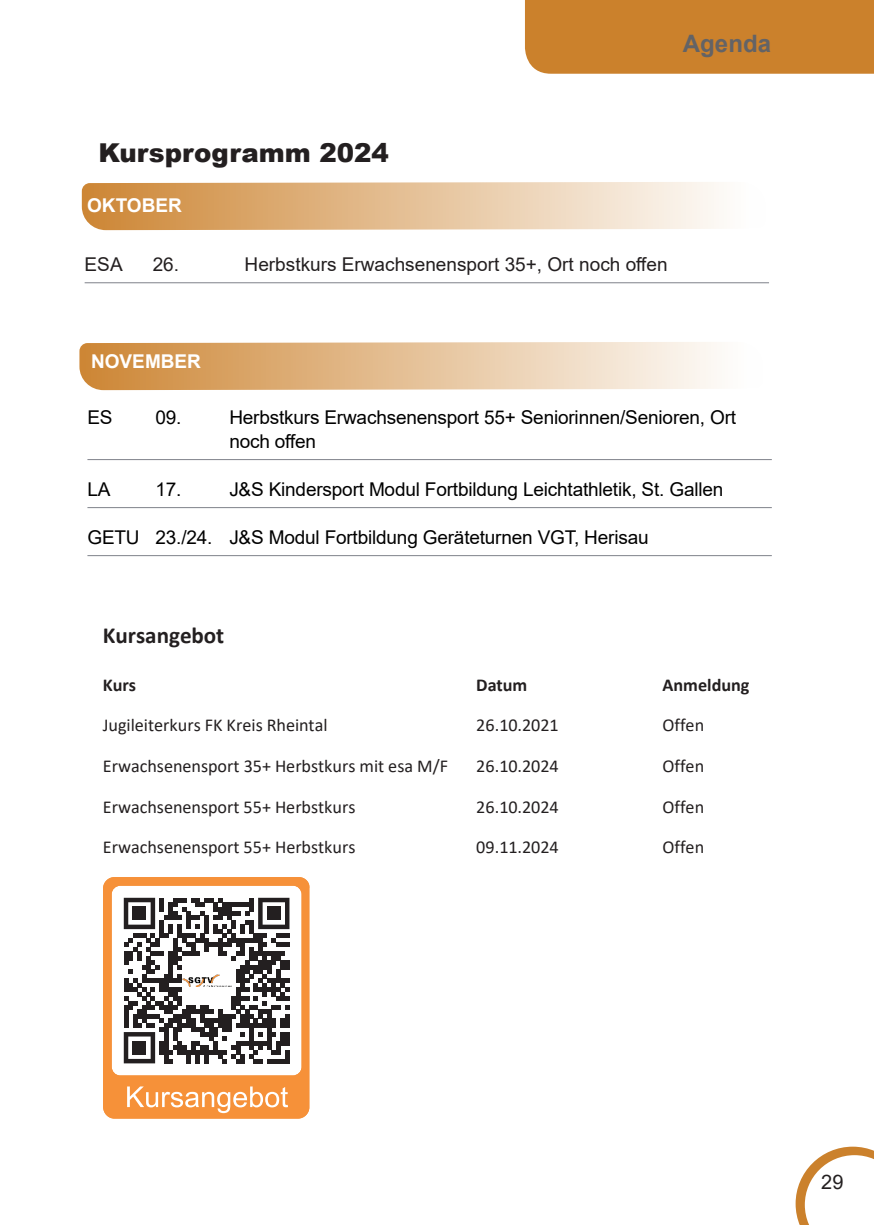
<style>
.page{position:relative;width:874px;height:1225px;background:#fff}
.page>*{position:absolute;margin:0;border:0;box-sizing:border-box;transform-origin:0 0}
.t1{font:900 26px "Arial";color:#231f20}
.t2{font:700 24px "Arial";color:#636366}
.t3{font:700 23px "Calibri";color:#231f20}
.t4{font:20px "Arial";color:#231f20}
.t5{font:19px/24px "Arial";letter-spacing:-.01em;color:#000}
.t6{font:19px "Arial";color:#231f20}
.t7{font:700 19px "Arial";color:#fff}
.t8{font:700 19px "Arial";letter-spacing:.035em;color:#fff}
.t9{font:18.2px "Calibri";color:#231f20}
.t10{font:700 18.2px "Calibri";color:#231f20}
</style>
<div class="page">
<svg style="left:795px;top:1146px;width:78px;height:79px"></svg>
<div style="left:525px;top:0;width:348px;height:74px;background:#cb812c"></div>
<svg style="left:82px;top:182px;width:637px;height:48px;background:#e4c096"></svg>
<hr style="left:85px;top:282px;width:683px;height:1px;background:#7f828a">
<svg style="left:103px;top:877px;width:207px;height:241px"></svg>
<svg style="left:127px;top:1086px;width:161px;height:27px"></svg>
<img style="left:182px;top:974px;width:49px;height:12px">
<svg style="left:79px;top:342px;width:638px;height:48px;background:#e4c097"></svg>
<hr style="left:87px;top:459px;width:684px;height:1px;background:#7f828a">
<hr style="left:87px;top:507px;width:684px;height:1px;background:#7f828a">
<hr style="left:87px;top:555px;width:684px;height:1px;background:#7f828a">
<h2 class="t2" style="left:682px;top:26px;width:90px">Agenda</h2>
<h1 class="t1" style="left:98px;top:134px;width:292px">Kursprogramm 2024</h1>
<p class="t7" style="left:87px;top:192px;width:96px">OKTOBER</p>
<p class="t8" style="left:92px;top:192px;width:125px">SEPTEMBER</p>
<p class="t7" style="left:102px;top:194px;width:107px">EPTEMBER</p>
<p class="t6" style="left:85px;top:251px;width:40px">ESA</p>
<p class="t6" style="left:153px;top:251px;width:28px">26.</p>
<p class="t6" style="left:244px;top:251px;width:424px">Herbstkurs Erwachsenensport 35+, Ort noch offen</p>
<p class="t7" style="left:91px;top:348px;width:111px">NOVEMBER</p>
<p class="t5" style="left:87px;top:405px;width:27px">ES</p>
<p class="t5" style="left:155px;top:405px;width:28px">09.</p>
<p class="t5" style="left:229px;top:405px;width:508px">Herbstkurs Erwachsenensport 55+ Seniorinnen/Senioren, Ort noch offen</p>
<p class="t5" style="left:87px;top:477px;width:25px">LA</p>
<p class="t5" style="left:155px;top:477px;width:28px">17.</p>
<p class="t5" style="left:229px;top:477px;width:495px">J&amp;S Kindersport Modul Fortbildung Leichtathletik, St. Gallen</p>
<p class="t5" style="left:87px;top:525px;width:562px">GETU 23./24. J&amp;S Modul Fortbildung Geräteturnen VGT, Herisau</p>
<p class="t3" style="left:103px;top:619px;width:123px">Kursangebot</p>
<p class="t10" style="left:103px;top:672px;width:35px">Kurs</p>
<p class="t10" style="left:476px;top:672px;width:53px">Datum</p>
<p class="t10" style="left:662px;top:672px;width:88px">Anmeldung</p>
<p class="t9" style="left:103px;top:713px;width:226px">Jugileiterkurs FK Kreis Rheintal</p>
<p class="t9" style="left:476px;top:713px;width:84px">26.10.2021</p>
<p class="t9" style="left:662px;top:713px;width:43px">Offen</p>
<p class="t9" style="left:103px;top:753px;width:346px">Erwachsenensport 35+ Herbstkurs mit esa M/F</p>
<p class="t9" style="left:476px;top:753px;width:84px">26.10.2024</p>
<p class="t9" style="left:662px;top:753px;width:43px">Offen</p>
<p class="t9" style="left:103px;top:794px;width:254px">Erwachsenensport 55+ Herbstkurs</p>
<p class="t9" style="left:476px;top:794px;width:84px">26.10.2024</p>
<p class="t9" style="left:662px;top:794px;width:43px">Offen</p>
<p class="t9" style="left:103px;top:834px;width:254px">Erwachsenensport 55+ Herbstkurs</p>
<p class="t9" style="left:476px;top:834px;width:84px">09.11.2024</p>
<p class="t9" style="left:662px;top:834px;width:43px">Offen</p>
<p class="t4" style="left:820px;top:1168px;width:24px">29</p>
</div>
